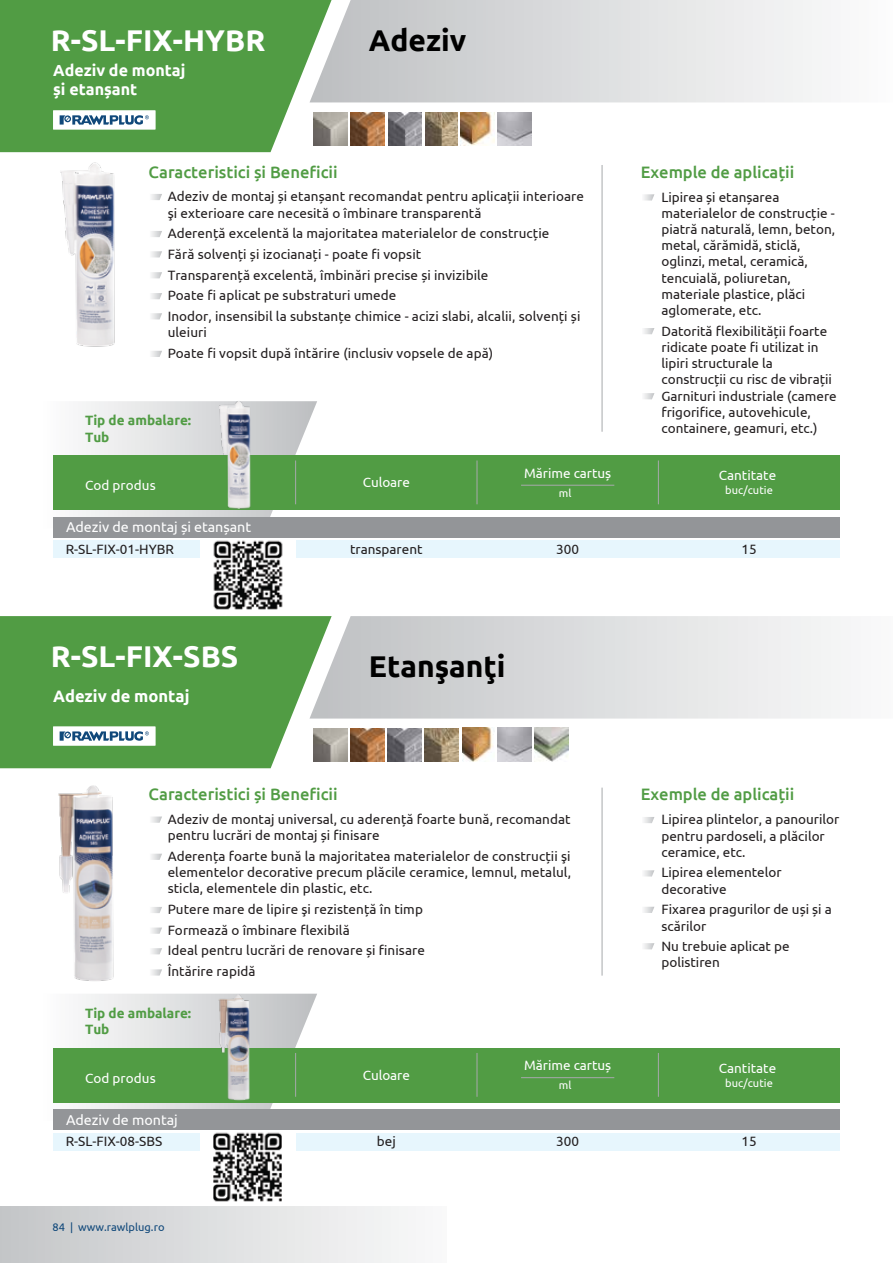
<style>
.page{position:relative;width:893px;height:1263px;background:#fff}
.page>*{position:absolute;margin:0;border:0;box-sizing:border-box;transform-origin:0 0}
.t1{font:700 30px "Ubuntu";color:#fff}
.t2{font:700 30px "Ubuntu";color:#000}
.t3{font:500 16.5px "Ubuntu";letter-spacing:-.005em;color:#519c44}
.t4{font:700 16.5px "Ubuntu";color:#fff}
.t5{font:700 16.05px/19.2px "Ubuntu";color:#fff}
.t6{font:14.25px "Ubuntu";letter-spacing:-.005em;color:#fff}
.t7{font:13.5px/16.2px "Ubuntu";letter-spacing:.005em;color:#231f20}
.t8{font:13.5px "Ubuntu";letter-spacing:-.005em;color:#fff}
.t9{font:700 13.5px/16.2px "Ubuntu";color:#519c44}
.t10{font:11.1px "Ubuntu";letter-spacing:.005em;color:#fff}
.t11{font:11.1px "Ubuntu";color:#10487a}
</style>
<div class="page">
<div style="left:0;top:1206px;width:446px;height:57px;background:linear-gradient(to right,#c4c6c8,#fafafa)"></div>
<div style="left:0;top:0;width:332px;height:152px;background:#519c44"></div>
<svg style="left:53px;top:110px;width:102px;height:19px"></svg>
<svg style="left:310px;top:0;width:512px;height:102px"></svg>
<div style="left:0;top:616px;width:332px;height:152px;background:#519c44"></div>
<svg style="left:53px;top:726px;width:102px;height:19px"></svg>
<svg style="left:309px;top:616px;width:532px;height:102px"></svg>
<img style="left:498px;top:113px;width:33px;height:33px">
<img style="left:425px;top:112px;width:33px;height:33px">
<img style="left:351px;top:112px;width:34px;height:33px">
<img style="left:388px;top:113px;width:34px;height:33px">
<img style="left:314px;top:112px;width:33px;height:34px">
<img style="left:460px;top:112px;width:35px;height:34px">
<img style="left:535px;top:728px;width:33px;height:33px">
<img style="left:497px;top:728px;width:34px;height:33px">
<img style="left:462px;top:728px;width:31px;height:33px">
<img style="left:388px;top:728px;width:33px;height:33px">
<img style="left:425px;top:728px;width:33px;height:34px">
<img style="left:350px;top:728px;width:34px;height:33px">
<img style="left:314px;top:728px;width:34px;height:33px">
<svg style="left:151px;top:194px;width:11px;height:6px"></svg>
<svg style="left:644px;top:194px;width:10px;height:7px"></svg>
<svg style="left:644px;top:328px;width:10px;height:6px"></svg>
<svg style="left:644px;top:393px;width:10px;height:6px"></svg>
<svg style="left:151px;top:231px;width:11px;height:6px"></svg>
<svg style="left:151px;top:251px;width:11px;height:7px"></svg>
<svg style="left:151px;top:272px;width:11px;height:6px"></svg>
<svg style="left:151px;top:293px;width:11px;height:6px"></svg>
<svg style="left:151px;top:313px;width:11px;height:6px"></svg>
<svg style="left:151px;top:351px;width:11px;height:6px"></svg>
<hr style="left:602px;top:165px;width:1px;height:267px;background:#a7a9ac">
<div style="left:53px;top:541px;width:787px;height:17px;background:#e7f6fd"></div>
<svg style="left:82px;top:401px;width:235px;height:116px"></svg>
<div style="left:53px;top:455px;width:787px;height:55px;background:#519c44"></div>
<hr style="left:295px;top:460px;width:1px;height:44px;background:#a7a9ac">
<hr style="left:477px;top:460px;width:1px;height:44px;background:#a7a9ac">
<hr style="left:658px;top:460px;width:1px;height:44px;background:#a7a9ac">
<hr style="left:521px;top:485px;width:93px;height:1px;background:#a7a9ac">
<div style="left:53px;top:517px;width:787px;height:21px;background:#939598"></div>
<div style="left:200px;top:539px;width:96px;height:72px;background:#fff"></div>
<img style="left:60px;top:162px;width:55px;height:185px">
<img style="left:218px;top:401px;width:34px;height:112px">
<img style="left:213px;top:540px;width:69px;height:70px">
<svg style="left:151px;top:816px;width:11px;height:7px"></svg>
<svg style="left:644px;top:817px;width:10px;height:6px"></svg>
<svg style="left:644px;top:907px;width:10px;height:6px"></svg>
<svg style="left:644px;top:943px;width:10px;height:6px"></svg>
<svg style="left:644px;top:870px;width:10px;height:6px"></svg>
<svg style="left:151px;top:854px;width:11px;height:6px"></svg>
<svg style="left:151px;top:907px;width:11px;height:6px"></svg>
<svg style="left:151px;top:927px;width:11px;height:7px"></svg>
<svg style="left:151px;top:948px;width:11px;height:6px"></svg>
<svg style="left:151px;top:969px;width:11px;height:7px"></svg>
<hr style="left:602px;top:788px;width:1px;height:188px;background:#a7a9ac">
<img style="left:58px;top:786px;width:56px;height:195px">
<svg style="left:53px;top:994px;width:264px;height:115px"></svg>
<div style="left:53px;top:1109px;width:787px;height:21px;background:#939598"></div>
<div style="left:53px;top:1048px;width:787px;height:54px;background:#519c44"></div>
<hr style="left:295px;top:1053px;width:1px;height:44px;background:#a7a9ac">
<hr style="left:477px;top:1053px;width:1px;height:44px;background:#a7a9ac">
<hr style="left:658px;top:1053px;width:1px;height:44px;background:#a7a9ac">
<hr style="left:521px;top:1077px;width:93px;height:1px;background:#a7a9ac">
<div style="left:53px;top:1133px;width:787px;height:17px;background:#e7f6fd"></div>
<div style="left:200px;top:1132px;width:96px;height:71px;background:#fff"></div>
<img style="left:214px;top:1132px;width:68px;height:70px">
<img style="left:218px;top:995px;width:32px;height:106px">
<h1 class="t1" style="left:51px;top:22px;width:216px">R-SL-FIX-HYBR</h1>
<p class="t5" style="left:53px;top:60px;width:134px">Adeziv de montaj și etanșant</p>
<h1 class="t2" style="left:369px;top:22px;width:99px">Adeziv</h1>
<p class="t3" style="left:149px;top:161px;width:191px">Caracteristici și Beneficii</p>
<p class="t3" style="left:641px;top:161px;width:155px">Exemple de aplicații</p>
<p class="t7" style="left:661px;top:188px;width:175px">Lipirea și etanșarea materialelor de construcție - piatră naturală, lemn, beton, metal, cărămidă, sticlă, oglinzi, metal, ceramică, tencuială, poliuretan, materiale plastice, plăci aglomerate, etc.</p>
<p class="t7" style="left:661px;top:322px;width:177px">Datorită flexibilității foarte ridicate poate fi utilizat in lipiri structurale la construcții cu risc de vibrații<br>Garnituri industriale (camere frigorifice, autovehicule, containere, geamuri, etc.)</p>
<p class="t7" style="left:168px;top:188px;width:418px">Adeziv de montaj și etanșant recomandat pentru aplicații interioare şi exterioare care necesită o îmbinare transparentă</p>
<p class="t7" style="left:168px;top:223px;width:414px;line-height:20.7px">Aderență excelentă la majoritatea materialelor de construcție<br>Fără solvenți și izocianați - poate fi vopsit<br>Transparență excelentă, îmbinări precise și invizibile<br>Poate fi aplicat pe substraturi umede<br>Inodor, insensibil la substanțe chimice - acizi slabi, alcalii, solvenți și</p>
<p class="t7" style="left:168px;top:322px;width:327px;line-height:20.7px">uleiuri<br>Poate fi vopsit după întărire (inclusiv vopsele de apă)</p>
<p class="t9" style="left:85px;top:412px;width:108px">Tip de ambalare:<br>Tub</p>
<p class="t8" style="left:85px;top:477px;width:72px">Cod produs</p>
<p class="t6" style="left:66px;top:518px;width:187px">Adeziv de montaj și etanșant</p>
<p class="t8" style="left:363px;top:474px;width:49px">Culoare</p>
<p class="t8" style="left:524px;top:465px;width:88px">Mărime cartuș</p>
<p class="t10" style="left:559px;top:486px;width:14px">ml</p>
<p class="t8" style="left:719px;top:467px;width:59px">Cantitate</p>
<p class="t10" style="left:725px;top:484px;width:49px">buc/cutie</p>
<p class="t7" style="left:66px;top:540px;width:110px">R-SL-FIX-01-HYBR</p>
<p class="t7" style="left:350px;top:540px;width:74px">transparent</p>
<p class="t7" style="left:556px;top:540px;width:24px">300</p>
<p class="t7" style="left:741px;top:540px;width:17px">15</p>
<h1 class="t1" style="left:51px;top:638px;width:189px">R-SL-FIX-SBS</h1>
<h1 class="t2" style="left:369px;top:648px;width:138px">Etanşanţi</h1>
<p class="t4" style="left:53px;top:686px;width:138px">Adeziv de montaj</p>
<p class="t3" style="left:149px;top:784px;width:191px">Caracteristici și Beneficii</p>
<p class="t3" style="left:641px;top:784px;width:155px">Exemple de aplicații</p>
<p class="t7" style="left:661px;top:811px;width:179px">Lipirea plintelor, a panourilor pentru pardoseli, a plăcilor ceramice, etc.</p>
<p class="t7" style="left:661px;top:864px;width:122px">Lipirea elementelor decorative</p>
<p class="t7" style="left:661px;top:901px;width:172px">Fixarea pragurilor de uși și a scărilor</p>
<p class="t7" style="left:661px;top:938px;width:130px">Nu trebuie aplicat pe polistiren</p>
<p class="t7" style="left:168px;top:811px;width:405px">Adeziv de montaj universal, cu aderență foarte bună, recomandat pentru lucrări de montaj și finisare</p>
<p class="t7" style="left:168px;top:848px;width:405px;text-align:justify">Aderența foarte bună la majoritatea materialelor de construcții şi elementelor decorative precum plăcile ceramice, lemnul, metalul, sticla, elementele din plastic, etc.</p>
<p class="t7" style="left:168px;top:898px;width:259px;line-height:20.7px">Putere mare de lipire şi rezistență în timp Formează o îmbinare flexibilă<br>Ideal pentru lucrări de renovare și finisare Întărire rapidă</p>
<p class="t9" style="left:85px;top:1005px;width:108px">Tip de ambalare:<br>Tub</p>
<p class="t8" style="left:85px;top:1070px;width:72px">Cod produs</p>
<p class="t8" style="left:363px;top:1066px;width:49px">Culoare</p>
<p class="t8" style="left:524px;top:1057px;width:88px">Mărime cartuș</p>
<p class="t10" style="left:559px;top:1079px;width:14px">ml</p>
<p class="t8" style="left:719px;top:1060px;width:59px">Cantitate</p>
<p class="t10" style="left:725px;top:1076px;width:49px">buc/cutie</p>
<p class="t6" style="left:66px;top:1111px;width:113px">Adeziv de montaj</p>
<p class="t7" style="left:66px;top:1133px;width:98px">R-SL-FIX-08-SBS</p>
<p class="t7" style="left:377px;top:1133px;width:20px">bej</p>
<p class="t7" style="left:556px;top:1133px;width:24px">300</p>
<p class="t7" style="left:741px;top:1133px;width:17px">15</p>
<p class="t11" style="left:52px;top:1220px;width:114px">84 | www.rawlplug.ro</p>
</div>
